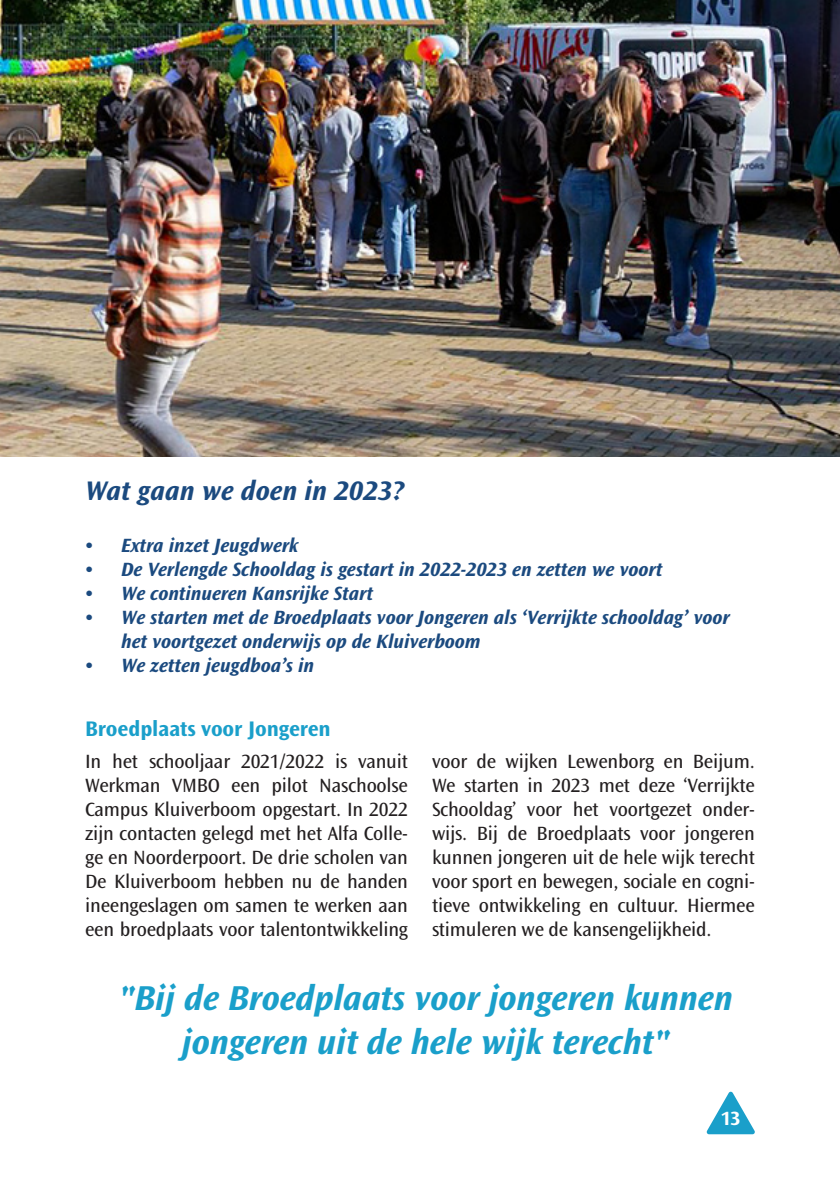
<style>
.page{position:relative;width:840px;height:1191px;background:#fff}
.page>*{position:absolute;margin:0;border:0;box-sizing:border-box;transform-origin:0 0}
.t1{font:italic 700 36px/43.2px "Ocean Sans Std";letter-spacing:-.005em;color:#1a9fca;text-align:center}
.t2{font:italic 700 28px "Ocean Sans Std";color:#1b4a7f}
.t3{font:700 22px "Ocean Sans Std";letter-spacing:-.005em;color:#1a9fca}
.t4{font:20px/24px "Ocean Sans Std";letter-spacing:-.01em;color:#231f20;text-align:justify}
.t5{font:italic 700 20px/24px "Ocean Sans Std";letter-spacing:-.005em;color:#1b4a7f}
.K7____Openingskop{font:700 20px "Ocean Sans Std";color:#fff}
</style>
<div class="page">
<svg style="left:706px;top:1091px;width:48px;height:43px"></svg>
<img style="left:0;top:0;width:839px;height:456px">
<p class="t2" style="left:85px;top:476px;width:320px">Wat gaan we doen in 2023?</p>
<p class="t5" style="left:85px;top:534px;width:215px">• Extra inzet Jeugdwerk</p>
<p class="t5" style="left:85px;top:558px;width:578px">• De Verlengde Schooldag is gestart in 2022-2023 en zetten we voort</p>
<p class="t5" style="left:85px;top:582px;width:289px">• We continueren Kansrijke Start</p>
<p class="t5" style="left:121px;top:606px;width:609px;text-indent:-36px">• We starten met de Broedplaats voor Jongeren als ‘Verrijkte schooldag’ voor het voortgezet onderwijs op de Kluiverboom</p>
<p class="t5" style="left:85px;top:654px;width:230px">• We zetten jeugdboa’s in</p>
<p class="t3" style="left:85px;top:716px;width:247px">Broedplaats voor Jongeren</p>
<p class="t4" style="left:85px;top:750px;width:324px">In het schooljaar 2021/2022 is vanuit Werkman VMBO een pilot Naschoolse Campus Kluiverboom opgestart. In 2022 zijn contacten gelegd met het Alfa Colle&shy;ge en Noorderpoort. De drie scholen van De Kluiverboom hebben nu de handen ineengeslagen om samen te werken aan een broedplaats voor talentontwikkeling</p>
<p class="t4" style="left:432px;top:750px;width:324px">voor de wijken Lewenborg en Beijum.<br>We starten in 2023 met deze ‘Verrijkte Schooldag’ voor het voortgezet onder&shy;wijs. Bij de Broedplaats voor jongeren kunnen jongeren uit de hele wijk terecht voor sport en bewegen, sociale en cogni&shy;tieve ontwikkeling en cultuur. Hiermee stimuleren we de kansengelijkheid.</p>
<p class="t1" style="left:118px;top:977px;width:615px">"Bij de Broedplaats voor jongeren kunnen jongeren uit de hele wijk terecht"</p>
<p class="K7____Openingskop" style="left:720px;top:1106px;width:21px">13</p>
</div>
